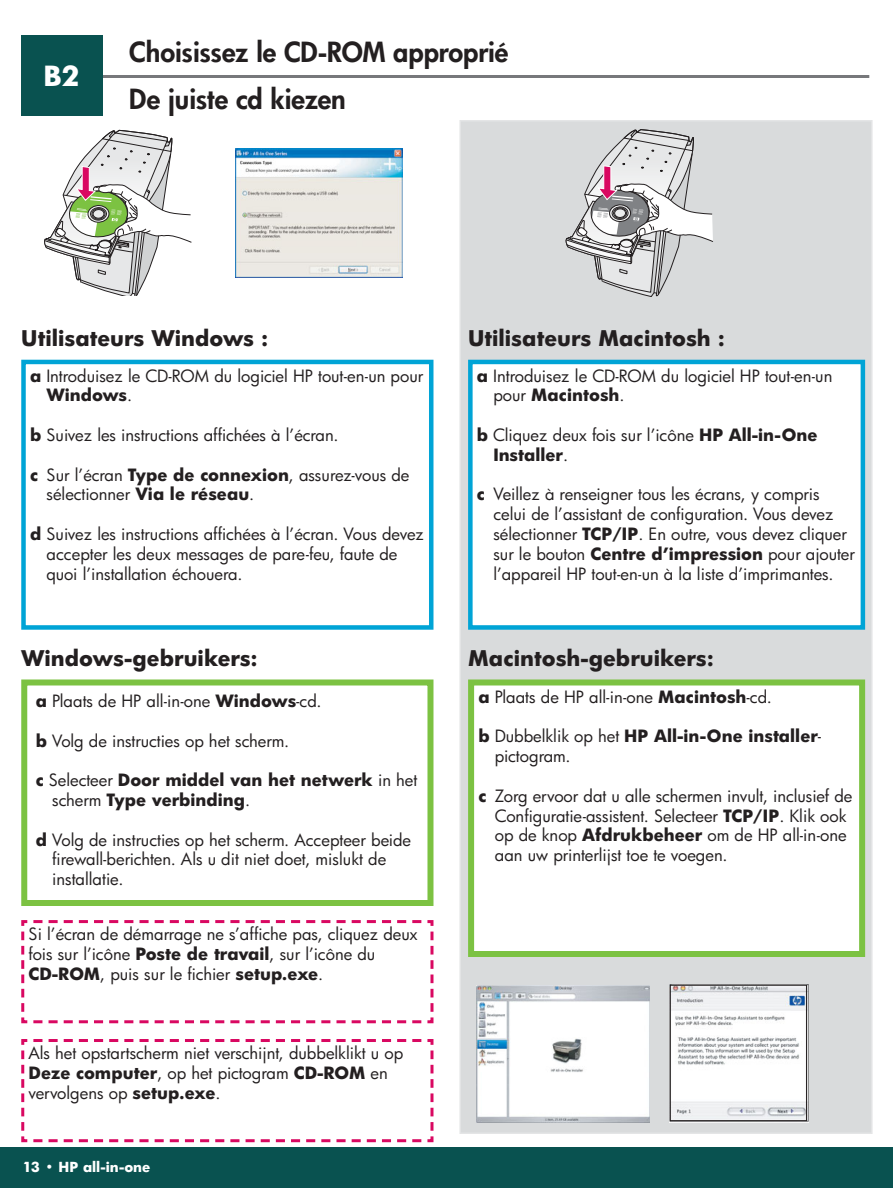
<style>
.page{position:relative;width:893px;height:1188px;background:#fff}
.page>*{position:absolute;margin:0;border:0;box-sizing:border-box;transform-origin:0 0}
.t1{font:800 27px "Futura";color:#231f20}
.t2{font:700 27px "Futura";color:#fff}
.t3{font:700 21px "Futura";color:#231f20}
.t4{font:16.5px/19.8px "Futura";color:#231f20}
.t5{font:700 16.5px/19.8px "Futura";color:#231f20}
.t6{font:700 13.5px "Futura";color:#fff}
.s1{font-weight:700}
.s2{font-weight:400}
</style>
<div class="page">
<hr style="left:23px;top:75px;width:846px;height:3px;background:#77787b">
<div style="left:460px;top:121px;width:411px;height:1012px;background:#d9dbdc"></div>
<div style="left:459px;top:120px;width:413px;height:1014px;border:2px solid #e4e5e6"></div>
<div style="left:0;top:1148px;width:892px;height:40px;background:#095250"></div>
<div style="left:21px;top:35px;width:81px;height:81px;background:#095250"></div>
<img style="left:235px;top:148px;width:167px;height:129px">
<svg style="left:44px;top:130px;width:147px;height:166px"></svg>
<svg style="left:566px;top:130px;width:147px;height:167px"></svg>
<img style="left:669px;top:984px;width:139px;height:138px">
<div style="left:669px;top:985px;width:137px;height:136px;border:1px solid #231f20"></div>
<img style="left:476px;top:986px;width:173px;height:136px">
<div style="left:470px;top:362px;width:392px;height:265px;background:#fff"></div>
<div style="left:468px;top:360px;width:397px;height:270px;border:4px solid #00a4d6"></div>
<div style="left:21px;top:360px;width:412px;height:270px;border:4px solid #00a4d6"></div>
<svg style="left:21px;top:920px;width:413px;height:104px"></svg>
<svg style="left:21px;top:1039px;width:413px;height:104px"></svg>
<div style="left:21px;top:680px;width:412px;height:226px;border:6px solid #7cc242"></div>
<div style="left:471px;top:682px;width:391px;height:272px;background:#fff"></div>
<div style="left:468px;top:680px;width:397px;height:277px;border:6px solid #7cc242"></div>
<h1 class="t2" style="left:43px;top:64px;width:38px">B2</h1>
<h1 class="t1" style="left:129px;top:39px;width:380px">Choisissez le CD-ROM approprié</h1>
<h1 class="t1" style="left:129px;top:86px;width:218px">De juiste cd kiezen</h1>
<p class="t3" style="left:21px;top:328px;width:249px">Utilisateurs Windows :</p>
<p class="t3" style="left:468px;top:328px;width:258px">Utilisateurs Macintosh :</p>
<p class="t4" style="left:493px;top:367px;width:340px;text-indent:-16px"><span class="s1">a</span> Introduisez le CD-ROM du logiciel HP tout-en-un pour <span class="s1">Macintosh</span> .</p>
<p class="t4" style="left:493px;top:426px;width:326px;text-indent:-16px"><span class="s1">b</span> Cliquez deux fois sur l’icône <span class="s1">HP All-in-One<br>Installer</span> .</p>
<p class="t4" style="left:493px;top:486px;width:363px;text-indent:-16px"><span class="s1">c</span> Veillez à renseigner tous les écrans, y compris celui de l’assistant de configuration. Vous devez sélectionner <span class="s1">TCP/IP</span> . En outre, vous devez cliquer sur le bouton <span class="s1">Centre d’impression</span> pour ajouter l’appareil HP tout-en-un à la liste d’imprimantes.</p>
<p class="t4" style="left:47px;top:367px;width:378px;text-indent:-16px"><span class="s1">a</span> Introduisez le CD-ROM du logiciel HP tout-en-un pour<br><span class="s1">Windows</span> .</p>
<p class="t4" style="left:30px;top:426px;width:310px"><span class="s1">b</span> Suivez les instructions affichées à l’écran.</p>
<p class="t4" style="left:47px;top:466px;width:364px;text-indent:-17px"><span class="s1">c</span> Sur l’écran <span class="s1">Type de connexion</span> , assurez-vous de sélectionner <span class="s1">Via le réseau</span> .</p>
<p class="t4" style="left:47px;top:525px;width:379px;text-indent:-16px"><span class="s1">d</span> Suivez les instructions affichées à l’écran. Vous devez accepter les deux messages de pare-feu, faute de quoi l’installation échouera.</p>
<p class="t3" style="left:21px;top:648px;width:238px">Windows-gebruikers:</p>
<p class="t4" style="left:36px;top:693px;width:287px"><span class="s1">a</span> Plaats de HP all-in-one <span class="s1">Windows</span> -cd.</p>
<p class="t4" style="left:36px;top:732px;width:255px"><span class="s1">b</span> Volg de instructies op het scherm.</p>
<p class="t5" style="left:52px;top:772px;width:366px;text-indent:-16px">c <span class="s2">Selecteer</span> Door middel van het netwerk <span class="s2">in het scherm</span> Type verbinding <span class="s2">.</span></p>
<p class="t4" style="left:52px;top:831px;width:360px;text-indent:-16px"><span class="s1">d</span> Volg de instructies op het scherm. Accepteer beide firewall-berichten. Als u dit niet doet, mislukt de installatie.</p>
<p class="t4" style="left:29px;top:926px;width:390px">Si l’écran de démarrage ne s’affiche pas, cliquez deux fois sur l’icône <span class="s1">Poste de travail</span> , sur l’icône du<br><span class="s1">CD-ROM</span> , puis sur le fichier <span class="s1">setup.exe</span> .</p>
<p class="t4" style="left:29px;top:1045px;width:376px">Als het opstartscherm niet verschijnt, dubbelklikt u op<br><span class="s1">Deze computer</span> , op het pictogram <span class="s1">CD-ROM</span> en vervolgens op <span class="s1">setup.exe</span> .</p>
<p class="t6" style="left:23px;top:1160px;width:129px">13 • HP all-in-one</p>
<p class="t3" style="left:468px;top:648px;width:247px">Macintosh-gebruikers:</p>
<p class="t4" style="left:478px;top:688px;width:295px"><span class="s1">a</span> Plaats de HP all-in-one <span class="s1">Macintosh</span> -cd.</p>
<p class="t4" style="left:495px;top:728px;width:328px;text-indent:-16px"><span class="s1">b</span> Dubbelklik op het <span class="s1">HP All-in-One installer</span> - pictogram.</p>
<p class="t4" style="left:495px;top:787px;width:359px;text-indent:-16px"><span class="s1">c</span> Zorg ervoor dat u alle schermen invult, inclusief de Configuratie-assistent. Selecteer <span class="s1">TCP/IP</span> . Klik ook op de knop <span class="s1">Afdrukbeheer</span> om de HP all-in-one aan uw printerlijst toe te voegen.</p>
</div>
